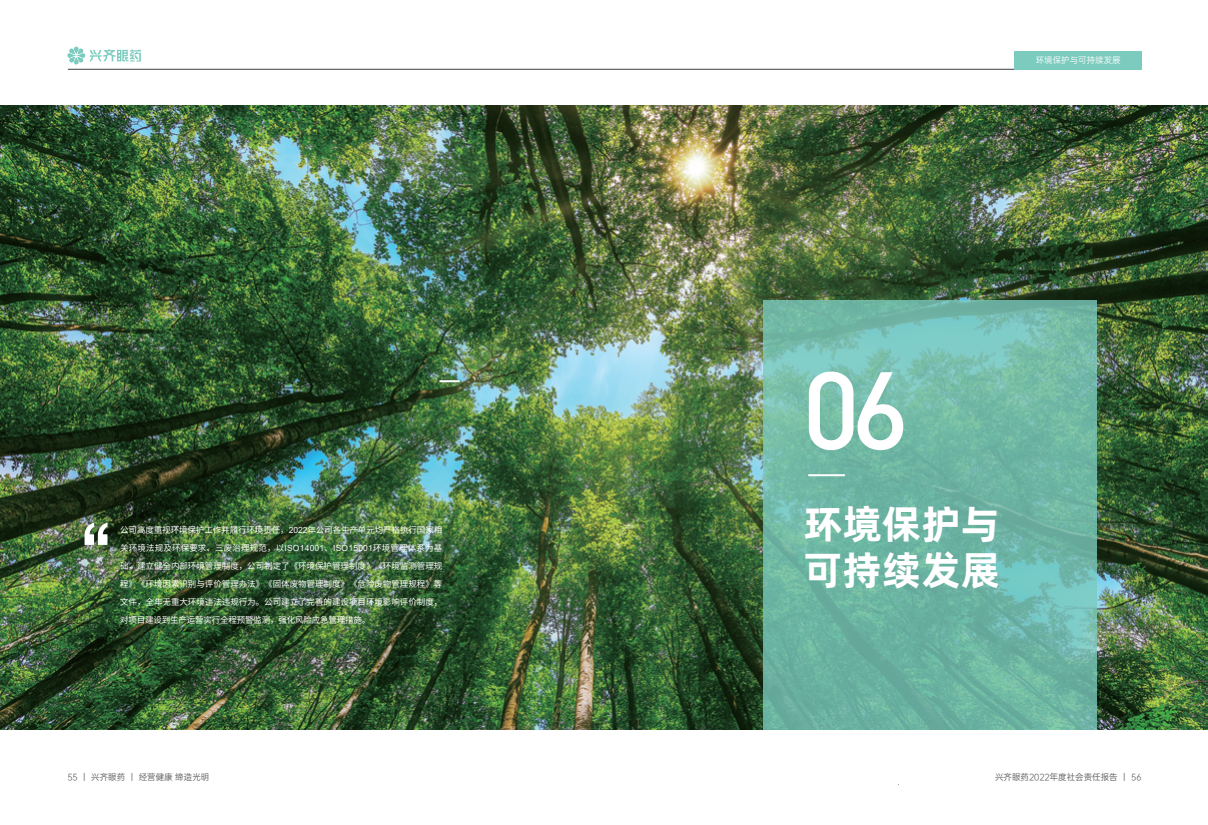
<style>
.page{position:relative;width:1208px;height:825px;background:#fff}
.page>*{position:absolute;margin:0;border:0;box-sizing:border-box;transform-origin:0 0}
.t1{font:500 108.6px "DIN Pro";color:#fff}
.t2{font:40px/46.4px "Alibaba Pu Hui Ti B";color:#fff}
.t3{font:8.5px/18px "Source Han Sans CN";letter-spacing:-.02em;color:#fff;text-align:justify}
.t4{font:8.5px "OPPO Sans R";color:#57585a}
.t5{font:8.5px "OPPO Sans R";color:#fff}
.s1{font-family:"Arial"}
</style>
<div class="page">
<svg style="left:67px;top:47px;width:74px;height:18px"></svg>
<hr style="left:68px;top:69px;width:1073px;height:1px;background:#3e3e3f">
<img style="left:0;top:106px;width:1207px;height:623px">
<svg style="left:85px;top:523px;width:22px;height:22px"></svg>
<hr style="left:439px;top:380px;width:21px;height:2px;background:#fff">
<svg style="left:763px;top:300px;width:333px;height:429px;background:#70b8a7"></svg>
<hr style="left:808px;top:474px;width:37px;height:2px;background:#fff">
<div style="left:1014px;top:51px;width:127px;height:18px;background:#7bcbbf"></div>
<p class="t3" style="left:120px;top:521px;width:324px">公司高度重视环境保护工作并履行环境责任，<span class="s1">2022</span>年公司各生产单元均严格执行国家相关环境法规及环保要求、三废治理规范，以<span class="s1">ISO14001</span>、<span class="s1">ISO15001</span>环境管理体系为基础，建立健全内部环境管理制度，公司制定了《环境保护管理制度》《环境监测管理规程》《环境因素识别与评价管理办法》《固体废物管理制度》《危险废物管理规程》等文件，全年无重大环境违法违规行为。公司建立了完善的建设项目环境影响评价制度，对项目建设到生产运营实行全程预警监测，强化风险应急管理措施。</p>
<p class="t5" style="left:1035px;top:54px;width:86px">环境保护与可持续发展</p>
<h1 class="t1" style="left:802px;top:340px;width:109px">06</h1>
<h2 class="t2" style="left:803px;top:498px;width:198px">环境保护与可持续发展</h2>
<p class="t4" style="left:67px;top:771px;width:143px">55 丨 兴齐眼药 丨 经营健康 缔造光明</p>
<p class="t4" style="left:995px;top:771px;width:148px">兴齐眼药2022年度社会责任报告 丨 56</p>
</div>
